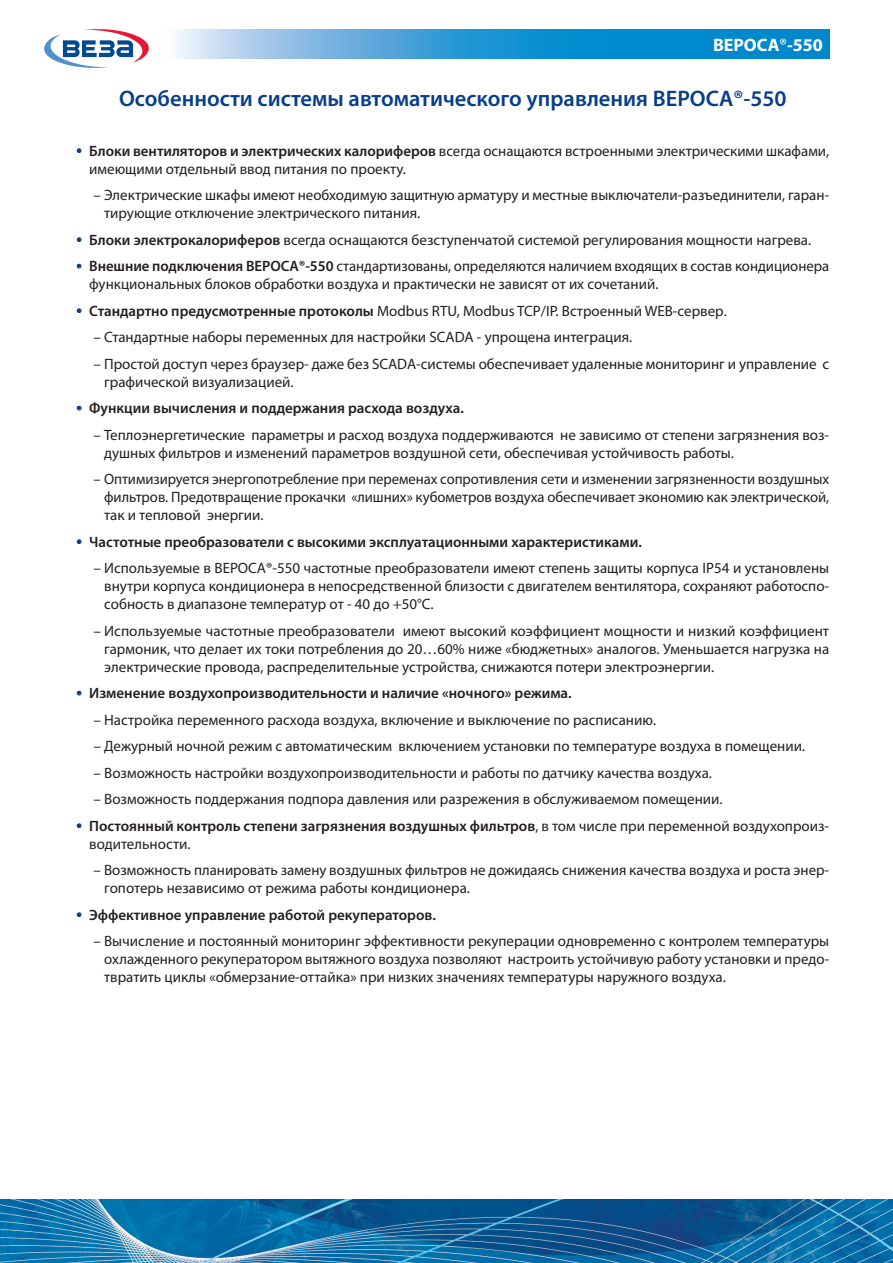
<style>
.page{position:relative;width:893px;height:1263px;background:#fff}
.page>*{position:absolute;margin:0;border:0;box-sizing:border-box;transform-origin:0 0}
.t1{font:600 22.5px "Myriad Pro";color:#083e89}
.t2{font:700 18px "Myriad Pro";color:#fff}
.t3{font:15px/18px "Myriad Pro";color:#231f20}
.t4{font:600 15px "Myriad Pro";color:#231f20}
.s1{font-weight:400}
.s2{font-weight:600}
</style>
<div class="page">
<svg style="left:176px;top:30px;width:653px;height:28px;background:#3ca0d8"></svg>
<svg style="left:44px;top:29px;width:105px;height:39px"></svg>
<img style="left:0;top:1200px;width:893px;height:63px">
<p class="t2" style="left:713px;top:34px;width:111px">ВЕРОСА<span class="s1">®</span>-550</p>
<h1 class="t1" style="left:119px;top:85px;width:669px">Особенности системы автоматического управления ВЕРОСА®-550</h1>
<p class="t3" style="left:89px;top:142px;width:741px"><span class="s2">Блоки вентиляторов и электрических калориферов</span> всегда оснащаются встроенными электрическими шкафами, имеющими отдельный ввод питания по проекту.</p>
<p class="t3" style="left:104px;top:186px;width:726px;text-indent:-11px">– Электрические шкафы имеют необходимую защитную арматуру и местные выключатели-разъединители, гаран&shy;тирующие отключение электрического питания.</p>
<p class="t3" style="left:89px;top:226px;width:741px;line-height:26.5px"><span class="s2">Блоки электрокалориферов</span> всегда оснащаются безступенчатой системой регулирования мощности нагрева.<br><span class="s2">Внешние подключения ВЕРОСА®-550</span> стандартизованы, определяются наличием входящих в состав кондиционера</p>
<p class="t3" style="left:89px;top:271px;width:639px;line-height:26.5px">функциональных блоков обработки воздуха и практически не зависят от их сочетаний.<br><span class="s2">Стандартно предусмотренные протоколы</span> Modbus RTU, Modbus TCP/IP. Встроенный WEB-сервер.</p>
<p class="t3" style="left:94px;top:328px;width:540px">– Стандартные наборы переменных для настройки SCADA - упрощена интеграция.</p>
<p class="t3" style="left:104px;top:355px;width:726px;text-indent:-11px">– Простой доступ через браузер- даже без SCADA-системы обеспечивает удаленные мониторинг и управление с графической визуализацией.</p>
<p class="t4" style="left:89px;top:399px;width:376px">Функции вычисления и поддержания расхода воздуха.</p>
<p class="t3" style="left:104px;top:426px;width:726px;text-indent:-11px">– Теплоэнергетические параметры и расход воздуха поддерживаются не зависимо от степени загрязнения воз&shy;душных фильтров и изменений параметров воздушной сети, обеспечивая устойчивость работы.</p>
<p class="t3" style="left:104px;top:470px;width:727px;text-align:justify;text-indent:-11px">– Оптимизируется энергопотребление при переменах сопротивления сети и изменении загрязненности воздушных фильтров. Предотвращение прокачки «лишних» кубометров воздуха обеспечивает экономию как электрической, так и тепловой энергии.</p>
<p class="t4" style="left:89px;top:533px;width:554px">Частотные преобразователи с высокими эксплуатационными характеристиками.</p>
<p class="t3" style="left:104px;top:559px;width:726px;text-align:justify;text-indent:-11px">– Используемые в ВЕРОСА®-550 частотные преобразователи имеют степень защиты корпуса IP54 и установлены внутри корпуса кондиционера в непосредственной близости с двигателем вентилятора, сохраняют работоспо&shy;собность в диапазоне температур от - 40 до +50°С.</p>
<p class="t3" style="left:104px;top:622px;width:726px;text-align:justify;text-indent:-11px">– Используемые частотные преобразователи имеют высокий коэффициент мощности и низкий коэффициент гармоник, что делает их токи потребления до 20…60% ниже «бюджетных» аналогов. Уменьшается нагрузка на электрические провода, распределительные устройства, снижаются потери электроэнергии.</p>
<p class="t4" style="left:89px;top:685px;width:484px">Изменение воздухопроизводительности и наличие «ночного» режима.</p>
<p class="t3" style="left:94px;top:711px;width:564px">– Настройка переменного расхода воздуха, включение и выключение по расписанию.</p>
<p class="t3" style="left:94px;top:737px;width:713px">– Дежурный ночной режим с автоматическим включением установки по температуре воздуха в помещении.</p>
<p class="t3" style="left:94px;top:764px;width:620px">– Возможность настройки воздухопроизводительности и работы по датчику качества воздуха.</p>
<p class="t3" style="left:89px;top:786px;width:741px;line-height:26.5px">– Возможность поддержания подпора давления или разрежения в обслуживаемом помещении.<br><span class="s2">Постоянный контроль степени загрязнения воздушных фильтров</span>, в том числе при переменной воздухопроиз-</p>
<p class="t3" style="left:89px;top:835px;width:103px">водительности.</p>
<p class="t3" style="left:104px;top:861px;width:726px;text-indent:-11px">– Возможность планировать замену воздушных фильтров не дожидаясь снижения качества воздуха и роста энер&shy;гопотерь независимо от режима работы кондиционера.</p>
<p class="t4" style="left:89px;top:906px;width:348px">Эффективное управление работой рекуператоров.</p>
<p class="t3" style="left:104px;top:932px;width:726px;text-align:justify;text-indent:-11px">– Вычисление и постоянный мониторинг эффективности рекуперации одновременно с контролем температуры охлажденного рекуператором вытяжного воздуха позволяют настроить устойчивую работу установки и предо&shy;твратить циклы «обмерзание-оттайка» при низких значениях температуры наружного воздуха.</p>
</div>
